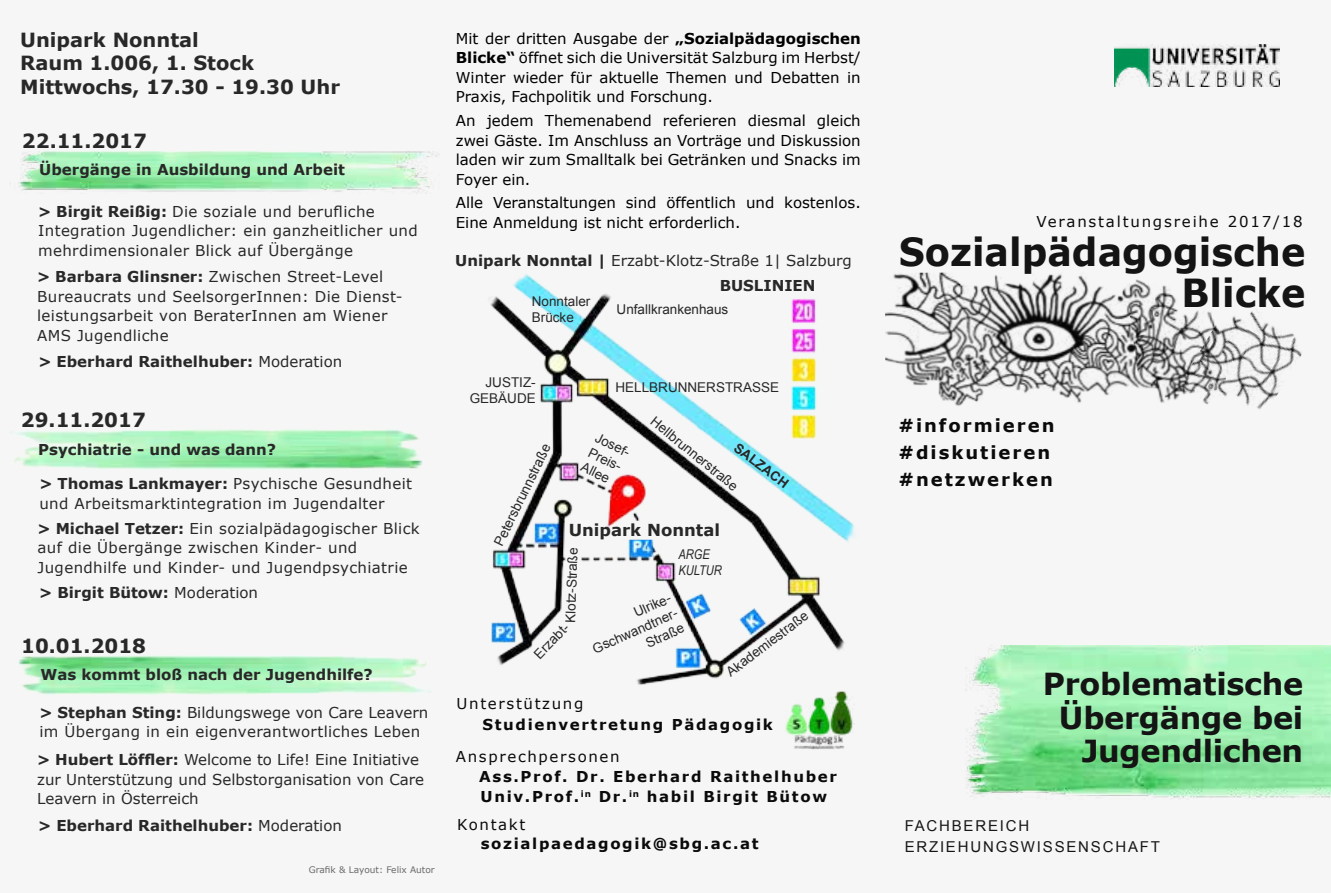
<style>
.page{position:relative;width:1331px;height:893px;background:#f6f6f6}
.page>*{position:absolute;margin:0;border:0;box-sizing:border-box;transform-origin:0 0}
.t1{font:700 38.7px/40.5px "Verdana";color:#141415;text-align:right;scale:.95 1}
.t2{font:700 30.3px/33.5px "Verdana";letter-spacing:-.01em;color:#141415;text-align:right}
.t3{font:700 19.5px/23.4px "Verdana";color:#282829}
.t4{font:700 18px/27px "Verdana";letter-spacing:.11em;color:#0a0a0b}
.t5{font:700 16.5px "Verdana";color:#282829}
.t6{font:15px/19.5px "Verdana";letter-spacing:.025em;color:#282829}
.t7{font:15px/19.5px "Verdana";color:#000;text-align:justify}
.t8{font:700 15px "Verdana";color:#282829}
.t9{font:15px/19.5px "Verdana";color:#282829}
.t10{font:700 15px "Verdana";letter-spacing:.11em;color:#0a0a0b}
.t11{font:15px "Verdana";letter-spacing:.11em;color:#0a0a0b}
.t12{font:15px/21px "Arial";letter-spacing:.12em;color:#0a0a0b}
.t13{font:13.5px/16.2px "Arial";color:#282829;text-align:right}
.t14{font:italic 13.5px/16.2px "Arial Narrow";color:#282829}
.t15{font:700 13.5px "Arial";color:#282829}
.t16{font:9px "Verdana";color:#696a6b}
.s1{font-weight:700}
.s2{font-weight:400}
</style>
<div class="page">
<img style="left:490px;top:274px;width:365px;height:431px">
<svg style="left:565px;top:536px;width:16px;height:47px"></svg>
<div style="left:618px;top:521px;width:117px;height:19px;background:#f6f6f6"></div>
<img style="left:965px;top:645px;width:366px;height:153px">
<img style="left:1114px;top:44px;width:166px;height:42px">
<img style="left:18px;top:151px;width:419px;height:43px">
<img style="left:885px;top:272px;width:292px;height:134px">
<img style="left:784px;top:687px;width:70px;height:63px">
<img style="left:1177px;top:309px;width:125px;height:100px">
<img style="left:10px;top:429px;width:412px;height:40px">
<img style="left:19px;top:655px;width:412px;height:40px">
<h3 class="t3" style="left:20px;top:28px;width:321px">Unipark Nonntal<br>Raum 1.006, 1. Stock<br>Mittwochs, 17.30 - 19.30 Uhr</h3>
<h3 class="t3" style="left:22px;top:129px;width:126px">22.11.2017</h3>
<p class="t8" style="left:39px;top:159px;width:307px">Übergänge in Ausbildung und Arbeit</p>
<p class="t6" style="left:38px;top:201px;width:381px"><span class="s1">&gt; Birgit Reißig:</span> Die soziale und berufliche<br>Integration Jugendlicher: ein ganzheitlicher und mehrdimensionaler Blick auf Übergänge</p>
<p class="t6" style="left:37px;top:267px;width:367px"><span class="s1">&gt; Barbara Glinsner:</span> Zwischen Street-Level Bureaucrats und SeelsorgerInnen: Die Dienst&shy;leistungsarbeit von BeraterInnen am Wiener AMS Jugendliche</p>
<p class="t8" style="left:38px;top:351px;width:305px">&gt; Eberhard Raithelhuber: <span class="s2">Moderation</span></p>
<h3 class="t3" style="left:21px;top:408px;width:126px">29.11.2017</h3>
<p class="t8" style="left:38px;top:439px;width:239px">Psychiatrie - und was dann?</p>
<p class="t6" style="left:39px;top:474px;width:374px"><span class="s1">&gt; Thomas Lankmayer:</span> Psychische Gesundheit und Arbeitsmarktintegration im Jugendalter</p>
<p class="t6" style="left:38px;top:518px;width:384px"><span class="s1">&gt; Michael Tetzer:</span> Ein sozialpädagogischer Blick auf die Übergänge zwischen Kinder- und<br>Jugendhilfe und Kinder- und Jugendpsychiatrie</p>
<p class="t8" style="left:39px;top:582px;width:220px">&gt; Birgit Bütow: <span class="s2">Moderation</span></p>
<h3 class="t3" style="left:21px;top:634px;width:126px">10.01.2018</h3>
<p class="t8" style="left:41px;top:664px;width:334px">Was kommt bloß nach der Jugendhilfe?</p>
<p class="t6" style="left:39px;top:702px;width:390px"><span class="s1">&gt; Stephan Sting:</span> Bildungswege von Care Leavern im Übergang in ein eigenverantwortliches Leben</p>
<p class="t9" style="left:37px;top:750px;width:389px"><span class="s1">&gt; Hubert Löffler:</span> Welcome to Life! Eine Initiative zur Unterstützung und Selbstorganisation von Care<br>Leavern in Österreich</p>
<p class="t8" style="left:38px;top:815px;width:305px">&gt; Eberhard Raithelhuber: <span class="s2">Moderation</span></p>
<p class="t16" style="left:309px;top:863px;width:127px">Grafik &amp; Layout: Felix Autor</p>
<p class="t7" style="left:456px;top:28px;width:406px">Mit der dritten Ausgabe der <span class="s1">„Sozialpädagogischen Blicke“</span> öffnet sich die Universität Salzburg im Herbst/ Winter wieder für aktuelle Themen und Debatten in Praxis, Fachpolitik und Forschung.</p>
<p class="t7" style="left:456px;top:111px;width:406px">An jedem Themenabend referieren diesmal gleich zwei Gäste. Im Anschluss an Vorträge und Diskussion laden wir zum Smalltalk bei Getränken und Snacks im Foyer ein.</p>
<p class="t7" style="left:456px;top:193px;width:406px">Alle Veranstaltungen sind öffentlich und kostenlos.<br>Eine Anmeldung ist nicht erforderlich.</p>
<p class="t9" style="left:455px;top:251px;width:398px"><span class="s1">Unipark Nonntal |</span> Erzabt-Klotz-Straße 1| Salzburg</p>
<p class="t8" style="left:720px;top:274px;width:97px">BUSLINIEN</p>
<p class="t13" style="left:532px;top:293px;width:60px;text-align:left">Nonntaler<br>Brücke</p>
<p class="t13" style="left:617px;top:302px;width:113px">Unfallkrankenhaus</p>
<p class="t13" style="left:470px;top:374px;width:68px">JUSTIZ-<br>GEBÄUDE</p>
<p class="t13" style="left:491px;top:541px;width:113px;rotate:-64deg">Petersbrunnstraße</p>
<p class="t13" style="left:615px;top:379px;width:165px">HELLBRUNNERSTRASSE</p>
<p class="t13" style="left:600px;top:430px;width:41px;text-align:justify;rotate:26deg">Josef-Preis-Allee</p>
<p class="t13" style="left:657px;top:413px;width:110px;rotate:39deg">Hellbrunnerstraße</p>
<p class="t15" style="left:741px;top:439px;width:66px;rotate:37deg">SALZACH</p>
<p class="t5" style="left:569px;top:518px;width:153px">Unipark Nonntal</p>
<p class="t13" style="left:562px;top:622px;width:77px;rotate:-88deg">Klotz-Straße</p>
<p class="t13" style="left:531px;top:651px;width:47px;rotate:-46deg">Erzabt-</p>
<p class="t11" style="left:457px;top:693px;width:128px">Unterstützung</p>
<p class="t14" style="left:679px;top:545px;width:45px">ARGE<br>KULTUR</p>
<p class="t13" style="left:583px;top:627px;width:95px;rotate:-24deg">Ulrike-<br>Gschwandtner-<br>Straße</p>
<p class="t13" style="left:723px;top:667px;width:100px;rotate:-37deg">Akademiestraße</p>
<p class="t10" style="left:482px;top:714px;width:292px">Studienvertretung Pädagogik</p>
<p class="t11" style="left:456px;top:747px;width:165px">Ansprechpersonen</p>
<p class="t10" style="left:479px;top:766px;width:359px">Ass.Prof. Dr. Eberhard Raithelhuber</p>
<p class="t10" style="left:481px;top:786px;width:348px">Univ.Prof.<sup>in</sup> Dr.<sup>in</sup> habil Birgit Bütow</p>
<p class="t11" style="left:457px;top:814px;width:70px">Kontakt</p>
<p class="t10" style="left:481px;top:833px;width:279px">sozialpaedagogik@sbg.ac.at</p>
<p class="t11" style="left:1036px;top:211px;width:268px">Veranstaltungsreihe 2017/18</p>
<h1 class="t1" style="left:899px;top:231px;width:430px">Sozialpädagogische<br>Blicke</h1>
<p class="t4" style="left:898px;top:412px;width:158px">#informieren #diskutieren #netzwerken</p>
<h2 class="t2" style="left:1043px;top:667px;width:262px">Problematische<br>Übergänge bei<br>Jugendlichen</h2>
<p class="t12" style="left:905px;top:816px;width:257px">FACHBEREICH<br>ERZIEHUNGSWISSENSCHAFT</p>
</div>
